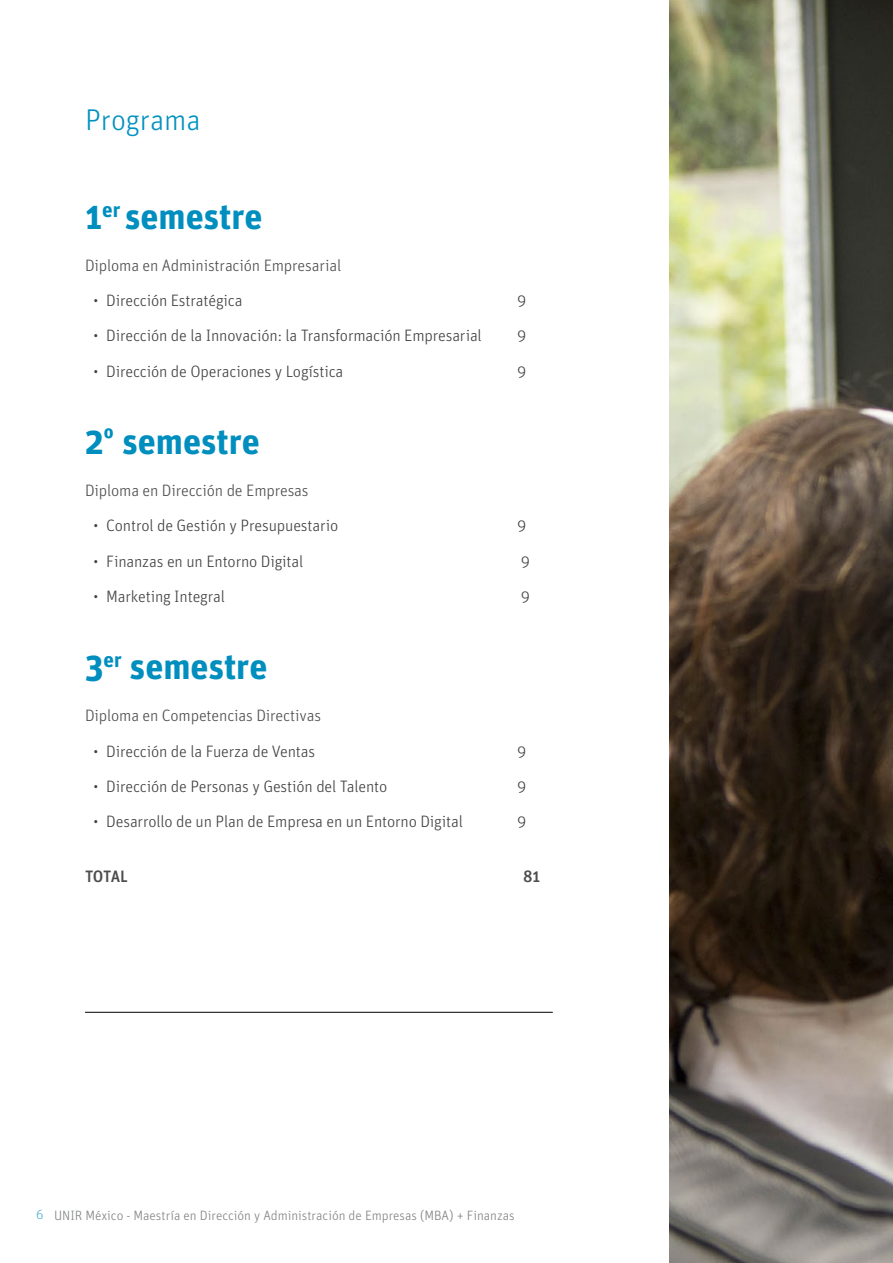
<style>
.page{position:relative;width:893px;height:1263px;background:#fff}
.page>*{position:absolute;margin:0;border:0;box-sizing:border-box;transform-origin:0 0}
.Año{font:700 36px "Unit OT";color:#008ebe}
.Título_nivel1{font:300 30px "Unit OT";color:#0091c0}
.t1{font:300 16.5px "Unit OT";letter-spacing:-.01em;color:#414042}
.Plan_Estudios_TABULA{font:300 16.5px "Unit OT";letter-spacing:-.01em;color:#4d4d4f}
.Plan_Estudios_TABULA-2{font:500 16.5px "Unit OT";letter-spacing:-.025em;color:#4d4d4f}
.t2{font:300 13.5px "Unit OT";color:#808285}
.s1{color:#49adce}
</style>
<div class="page">
<img style="left:670px;top:0;width:223px;height:1263px">
<hr style="left:85px;top:1012px;width:468px;height:1px;background:#000">
<p class="Título_nivel1" style="left:85px;top:102px;width:117px">Programa</p>
<p class="Año" style="left:85px;top:193px;width:179px">1<sup>er</sup> semestre</p>
<p class="Plan_Estudios_TABULA" style="left:85px;top:255px;width:258px">Diploma en Administración Empresarial</p>
<p class="t1" style="left:94px;top:291px;width:151px">• Dirección Estratégica</p>
<p class="t1" style="left:517px;top:291px;width:11px">9</p>
<p class="t1" style="left:94px;top:326px;width:390px">• Dirección de la Innovación: la Transformación Empresarial</p>
<p class="t1" style="left:517px;top:326px;width:11px">9</p>
<p class="t1" style="left:94px;top:361px;width:251px">• Dirección de Operaciones y Logística</p>
<p class="t1" style="left:517px;top:361px;width:11px">9</p>
<p class="Año" style="left:85px;top:418px;width:176px">2<sup>º</sup> semestre</p>
<p class="Plan_Estudios_TABULA" style="left:85px;top:481px;width:225px">Diploma en Dirección de Empresas</p>
<p class="t1" style="left:94px;top:516px;width:246px">• Control de Gestión y Presupuestario</p>
<p class="t1" style="left:517px;top:516px;width:11px">9</p>
<p class="t1" style="left:94px;top:551px;width:211px">• Finanzas en un Entorno Digital</p>
<p class="t1" style="left:521px;top:551px;width:11px">9</p>
<p class="t1" style="left:94px;top:586px;width:133px">• Marketing Integral</p>
<p class="t1" style="left:521px;top:586px;width:11px">9</p>
<p class="Año" style="left:85px;top:643px;width:184px">3<sup>er</sup> semestre</p>
<p class="Plan_Estudios_TABULA" style="left:85px;top:706px;width:238px">Diploma en Competencias Directivas</p>
<p class="t1" style="left:94px;top:741px;width:223px">• Dirección de la Fuerza de Ventas</p>
<p class="t1" style="left:517px;top:741px;width:11px">9</p>
<p class="t1" style="left:94px;top:776px;width:295px">• Dirección de Personas y Gestión del Talento</p>
<p class="t1" style="left:517px;top:776px;width:11px">9</p>
<p class="t1" style="left:94px;top:812px;width:371px">• Desarrollo de un Plan de Empresa en un Entorno Digital</p>
<p class="t1" style="left:517px;top:812px;width:11px">9</p>
<p class="Plan_Estudios_TABULA-2" style="left:85px;top:866px;width:44px">TOTAL</p>
<p class="Plan_Estudios_TABULA-2" style="left:523px;top:866px;width:19px">81</p>
<p class="t2" style="left:36px;top:1207px;width:480px"><span class="s1">6</span> UNIR México - Maestría en Dirección y Administración de Empresas (MBA) + Finanzas</p>
</div>
